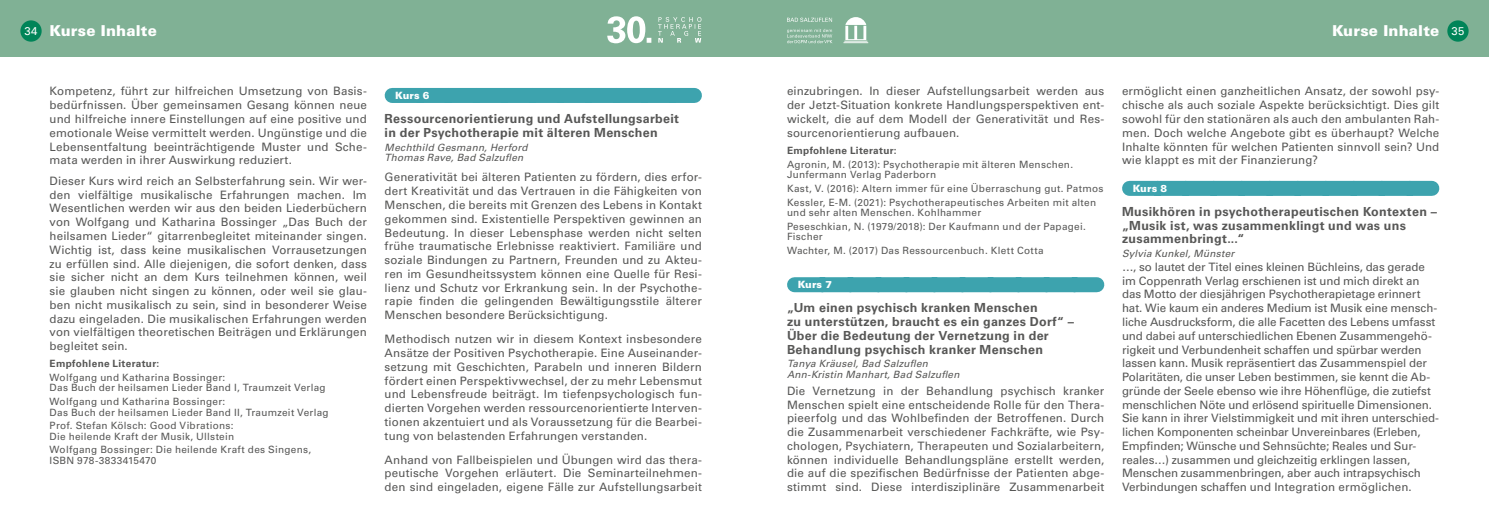
<style>
.page{position:relative;width:1489px;height:525px;background:#fff}
.page>*{position:absolute;margin:0;border:0;box-sizing:border-box;transform-origin:0 0}
.t1{font:900 15px "Univers LT Std";letter-spacing:.01em;color:#fff}
.t2{font:700 12.5px/13.8px "Univers LT Std";letter-spacing:.025em;color:#575756}
.t3{font:11.5px/13.8px "Univers LT Std";letter-spacing:-.005em;color:#575756;text-align:justify}
.t4{font:11.25px "Univers LT Std";color:#fff}
.t5{font:10px/10.2px "Univers LT Std";letter-spacing:.025em;color:#575756}
.t6{font:italic 10px/10.2px "Univers LT Std";letter-spacing:.025em;color:#575756}
.t7{font:700 10px "Univers LT Std";letter-spacing:.03em;color:#575756}
.t8{font:900 10px "Univers LT Std";letter-spacing:.005em;color:#fff}
</style>
<div class="page">
<div style="left:0;top:0;width:744px;height:57px;background:#80b195"></div>
<svg style="left:607px;top:16px;width:94px;height:27px"></svg>
<div style="left:744px;top:0;width:744px;height:57px;background:#80b195"></div>
<svg style="left:787px;top:17px;width:81px;height:26px"></svg>
<div style="left:1447px;top:20px;width:21px;height:22px;background:#008458;border-radius:50%"></div>
<div style="left:20px;top:20px;width:22px;height:22px;background:#008458;border-radius:50%"></div>
<div style="left:392px;top:88px;width:302px;height:15px;background:#3da3ae"></div>
<div style="left:794px;top:277px;width:302px;height:15px;background:#3da3ae"></div>
<div style="left:1129px;top:181px;width:302px;height:15px;background:#3da3ae"></div>
<h1 class="t1" style="left:50px;top:21px;width:109px">Kurse Inhalte</h1>
<h1 class="t1" style="left:1331px;top:21px;width:109px">Kurse Inhalte</h1>
<p class="t4" style="left:25px;top:24px;width:14px">34</p>
<p class="t4" style="left:1451px;top:24px;width:14px">35</p>
<p class="t3" style="left:50px;top:84px;width:319px">Kompetenz, führt zur hilfreichen Umsetzung von Basis&shy;bedürfnissen. Über gemeinsamen Gesang können neue und hilfreiche innere Einstellungen auf eine positive und emotionale Weise vermittelt werden. Ungünstige und die Lebensentfaltung beeinträchtigende Muster und Sche&shy;mata werden in ihrer Auswirkung reduziert.</p>
<p class="t3" style="left:50px;top:174px;width:319px">Dieser Kurs wird reich an Selbsterfahrung sein. Wir wer&shy;den vielfältige musikalische Erfahrungen machen. Im Wesentlichen werden wir aus den beiden Liederbüchern von Wolfgang und Katharina Bossinger „Das Buch der heilsamen Lieder“ gitarrenbegleitet miteinander singen.<br>Wichtig ist, dass keine musikalischen Vorrausetzungen zu erfüllen sind. Alle diejenigen, die sofort denken, dass sie sicher nicht an dem Kurs teilnehmen können, weil sie glauben nicht singen zu können, oder weil sie glau&shy;ben nicht musikalisch zu sein, sind in besonderer Weise dazu eingeladen. Die musikalischen Erfahrungen werden von vielfältigen theoretischen Beiträgen und Erklärungen begleitet sein.</p>
<p class="t7" style="left:50px;top:358px;width:111px">Empfohlene Literatur:</p>
<p class="t5" style="left:50px;top:372px;width:277px">Wolfgang und Katharina Bossinger:<br>Das Buch der heilsamen Lieder Band I, Traumzeit Verlag</p>
<p class="t5" style="left:50px;top:396px;width:280px">Wolfgang und Katharina Bossinger:<br>Das Buch der heilsamen Lieder Band II, Traumzeit Verlag</p>
<p class="t5" style="left:50px;top:420px;width:186px">Prof. Stefan Kölsch: Good Vibrations:<br>Die heilende Kraft der Musik, Ullstein</p>
<p class="t5" style="left:50px;top:444px;width:263px">Wolfgang Bossinger: Die heilende Kraft des Singens,<br>ISBN 978-3833415470</p>
<p class="t8" style="left:395px;top:89px;width:36px">Kurs 6</p>
<p class="t2" style="left:384px;top:112px;width:296px">Ressourcenorientierung und Aufstellungsarbeit in der Psychotherapie mit älteren Menschen</p>
<p class="t6" style="left:384px;top:142px;width:144px">Mechthild Gesmann, Herford<br>Thomas Rave, Bad Salzuflen</p>
<p class="t3" style="left:384px;top:170px;width:319px">Generativität bei älteren Patienten zu fördern, dies erfor&shy;dert Kreativität und das Vertrauen in die Fähigkeiten von Menschen, die bereits mit Grenzen des Lebens in Kontakt gekommen sind. Existentielle Perspektiven gewinnen an Bedeutung. In dieser Lebensphase werden nicht selten frühe traumatische Erlebnisse reaktiviert. Familiäre und soziale Bindungen zu Partnern, Freunden und zu Akteu&shy;ren im Gesundheitssystem können eine Quelle für Resi&shy;lienz und Schutz vor Erkrankung sein. In der Psychothe&shy;rapie finden die gelingenden Bewältigungsstile älterer Menschen besondere Berücksichtigung.</p>
<p class="t3" style="left:384px;top:332px;width:319px">Methodisch nutzen wir in diesem Kontext insbesondere Ansätze der Positiven Psychotherapie. Eine Auseinander&shy;setzung mit Geschichten, Parabeln und inneren Bildern fördert einen Perspektivwechsel, der zu mehr Lebensmut und Lebensfreude beiträgt. Im tiefenpsychologisch fun&shy;dierten Vorgehen werden ressourcenorientierte Interven&shy;tionen akzentuiert und als Voraussetzung für die Bearbei&shy;tung von belastenden Erfahrungen verstanden.</p>
<p class="t3" style="left:384px;top:452px;width:319px">Anhand von Fallbeispielen und Übungen wird das thera&shy;peutische Vorgehen erläutert. Die Seminarteilnehmen&shy;den sind eingeladen, eigene Fälle zur Aufstellungsarbeit</p>
<p class="t3" style="left:787px;top:84px;width:319px">einzubringen. In dieser Aufstellungsarbeit werden aus der Jetzt-Situation konkrete Handlungsperspektiven ent&shy;wickelt, die auf dem Modell der Generativität und Res&shy;sourcenorientierung aufbauen.</p>
<p class="t7" style="left:787px;top:144px;width:111px">Empfohlene Literatur:</p>
<p class="t5" style="left:787px;top:159px;width:287px">Agronin, M. (2013): Psychotherapie mit älteren Menschen.<br>Junfermann Verlag Paderborn</p>
<p class="t5" style="left:787px;top:181px;width:318px;line-height:13.8px">Kast, V. (2016): Altern immer für eine Überraschung gut. Patmos<br>Kessler, E-M. (2021): Psychotherapeutisches Arbeiten mit alten</p>
<p class="t5" style="left:787px;top:205px;width:300px;line-height:13.8px">und sehr alten Menschen. Kohlhammer<br>Peseschkian, N. (1979/2018): Der Kaufmann und der Papagei.</p>
<p class="t5" style="left:787px;top:229px;width:258px;line-height:13.8px">Fischer<br>Wachter, M. (2017) Das Ressourcenbuch. Klett Cotta</p>
<p class="t8" style="left:797px;top:278px;width:36px">Kurs 7</p>
<p class="t2" style="left:787px;top:301px;width:288px">„Um einen psychisch kranken Menschen<br>zu unterstützen, braucht es ein ganzes Dorf“ – Über die Bedeutung der Vernetzung in der Behandlung psychisch kranker Menschen</p>
<p class="t6" style="left:787px;top:358px;width:174px">Tanya Kräusel, Bad Salzuflen<br>Ann-Kristin Manhart, Bad Salzuflen</p>
<p class="t3" style="left:787px;top:384px;width:319px">Die Vernetzung in der Behandlung psychisch kranker Menschen spielt eine entscheidende Rolle für den Thera&shy;pieerfolg und das Wohlbefinden der Betroffenen. Durch die Zusammenarbeit verschiedener Fachkräfte, wie Psy&shy;chologen, Psychiatern, Therapeuten und Sozialarbeitern, können individuelle Behandlungspläne erstellt werden, die auf die spezifischen Bedürfnisse der Patienten abge&shy;stimmt sind. Diese interdisziplinäre Zusammenarbeit</p>
<p class="t3" style="left:1121px;top:84px;width:319px">ermöglicht einen ganzheitlichen Ansatz, der sowohl psy&shy;chische als auch soziale Aspekte berücksichtigt. Dies gilt sowohl für den stationären als auch den ambulanten Rah&shy;men. Doch welche Angebote gibt es überhaupt? Welche Inhalte könnten für welchen Patienten sinnvoll sein? Und wie klappt es mit der Finanzierung?</p>
<p class="t8" style="left:1132px;top:182px;width:36px">Kurs 8</p>
<p class="t2" style="left:1121px;top:204px;width:316px">Musikhören in psychotherapeutischen Kontexten – „Musik ist, was zusammenklingt und was uns zusammenbringt...“</p>
<p class="t6" style="left:1121px;top:248px;width:114px">Sylvia Kunkel, Münster</p>
<p class="t3" style="left:1121px;top:260px;width:318px;text-align:left">…, so lautet der Titel eines kleinen Büchleins, das gerade im Coppenrath Verlag erschienen ist und mich direkt an das Motto der diesjährigen Psychotherapietage erinnert hat. Wie kaum ein anderes Medium ist Musik eine mensch&shy;liche Ausdrucksform, die alle Facetten des Lebens umfasst und dabei auf unterschiedlichen Ebenen Zusammengehö&shy;rigkeit und Verbundenheit schaffen und spürbar werden lassen kann. Musik repräsentiert das Zusammenspiel der Polaritäten, die unser Leben bestimmen, sie kennt die Ab&shy;gründe der Seele ebenso wie ihre Höhenflüge, die zutiefst menschlichen Nöte und erlösend spirituelle Dimensionen.<br>Sie kann in ihrer Vielstimmigkeit und mit ihren unterschied&shy;lichen Komponenten scheinbar Unvereinbares (Erleben, Empfinden; Wünsche und Sehnsüchte; Reales und Sur&shy;reales…) zusammen und gleichzeitig erklingen lassen, Menschen zusammenbringen, aber auch intrapsychisch Verbindungen schaffen und Integration ermöglichen.</p>
</div>
